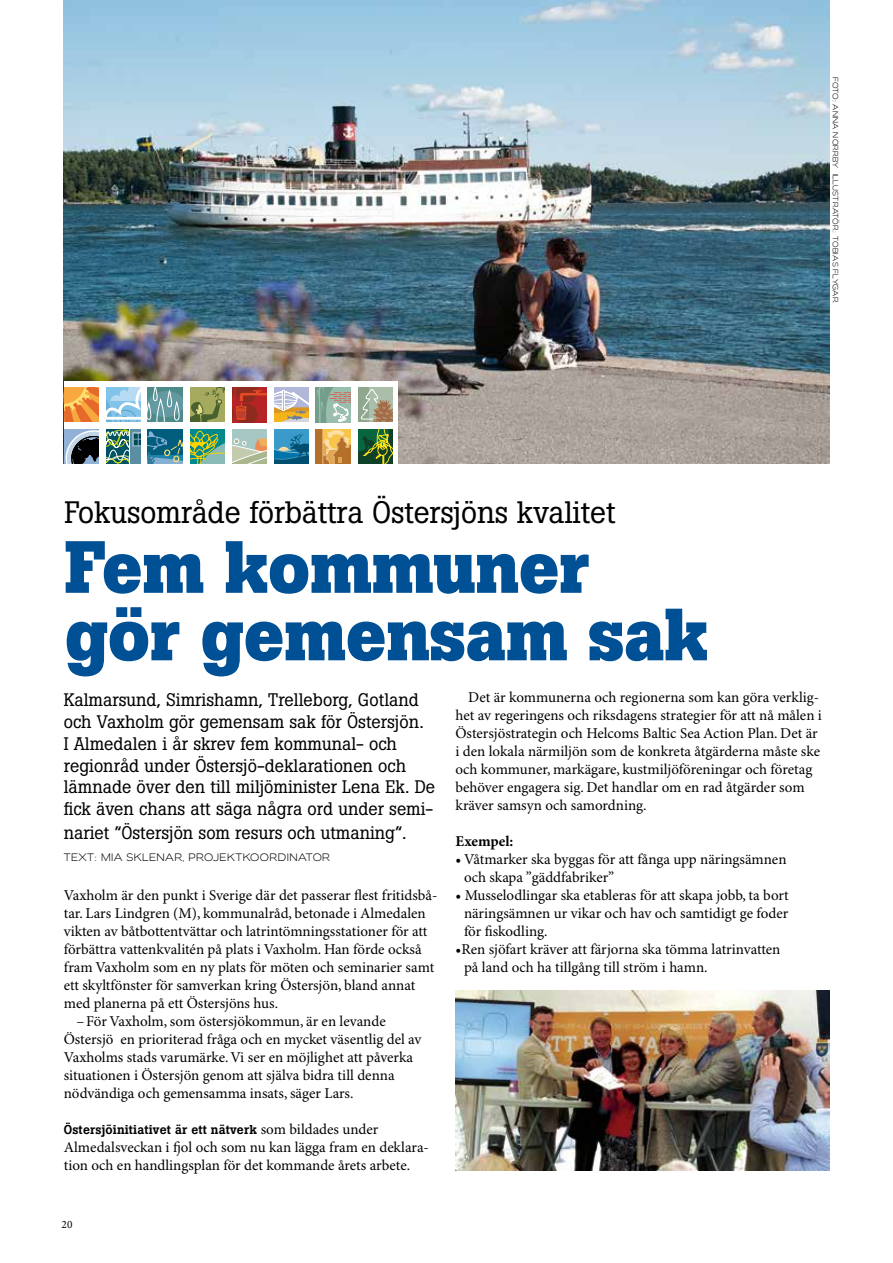
<style>
.page{position:relative;width:893px;height:1263px;background:#fff}
.page>*{position:absolute;margin:0;border:0;box-sizing:border-box;transform-origin:0 0}
.t1{font:700 73.2px/67.5px "Boton";letter-spacing:-.01em;color:#005095}
.t2{font:30.75px "Boton";letter-spacing:-.005em;color:#000}
.t3{font:18px/21.8px "Boton";color:#000}
.t4{font:15px/18px "Minion Pro";color:#000}
.t5{font:700 15px "Minion Pro";letter-spacing:-.005em;color:#000}
.t6{font:500 12.75px "Boton";letter-spacing:.01em;color:#000}
.t7{font:11.25px "Minion Pro";color:#000}
.t8{font:10.5px "Biondi Sans Lt";letter-spacing:.04em;color:#000;scale:.96 1}
.t9{font:7.5px "Biondi Sans Lt";letter-spacing:.04em;color:#000;scale:.96 1}
.s1{font-family:"Minion Pro";font-weight:400;font-size:15px}
</style>
<div class="page">
<img style="left:64px;top:0;width:765px;height:464px">
<div style="left:64px;top:381px;width:334px;height:90px;background:#fff"></div>
<svg style="left:106px;top:387px;width:35px;height:35px"></svg>
<div style="left:190px;top:429px;width:35px;height:35px;background:#008a8b"></div>
<svg style="left:190px;top:431px;width:35px;height:33px"></svg>
<svg style="left:64px;top:387px;width:35px;height:35px"></svg>
<svg style="left:64px;top:429px;width:35px;height:35px"></svg>
<svg style="left:148px;top:387px;width:34px;height:35px"></svg>
<svg style="left:190px;top:387px;width:35px;height:35px"></svg>
<svg style="left:106px;top:463px;width:23px;height:1px"></svg>
<div style="left:129px;top:429px;width:12px;height:35px;background:#5b8ea2"></div>
<hr style="left:129px;top:429px;width:1px;height:35px;background:#fff">
<svg style="left:106px;top:429px;width:35px;height:34px"></svg>
<div style="left:148px;top:429px;width:34px;height:35px;background:#005d7e"></div>
<svg style="left:148px;top:431px;width:34px;height:33px"></svg>
<div style="left:274px;top:429px;width:35px;height:35px;background:#3a9bcb"></div>
<svg style="left:274px;top:433px;width:35px;height:31px"></svg>
<div style="left:358px;top:387px;width:35px;height:35px;background:#aabeaa"></div>
<div style="left:358px;top:387px;width:11px;height:35px;background:#8ea78e"></div>
<svg style="left:361px;top:389px;width:32px;height:33px"></svg>
<div style="left:232px;top:429px;width:35px;height:35px;background:#a6c7c4"></div>
<svg style="left:232px;top:438px;width:35px;height:26px"></svg>
<svg style="left:316px;top:429px;width:34px;height:35px"></svg>
<svg style="left:232px;top:387px;width:118px;height:35px"></svg>
<svg style="left:358px;top:429px;width:35px;height:35px"></svg>
<img style="left:456px;top:991px;width:373px;height:179px">
<p class="t9" style="left:840px;top:77px;width:237px;rotate:90deg">FOTO: ANNA NORRBY ILLUSTRATÖR: TOBIAS FLYGAR</p>
<h2 class="t2" style="left:64px;top:493px;width:553px">Fokusområde förbättra Östersjöns kvalitet</h2>
<h1 class="t1" style="left:64px;top:534px;width:645px">Fem kommuner gör gemensam sak</h1>
<p class="t3" style="left:64px;top:689px;width:373px">Kalmarsund, Simrishamn, Trelleborg, Gotland och Vaxholm gör gemensam sak för Östersjön.<br>I Almedalen i år skrev fem kommunal- och regionråd under Östersjö-deklarationen och lämnade över den till miljöminister Lena Ek. De fick även chans att säga några ord under semi-</p>
<p class="t3" style="left:64px;top:822px;width:344px">nariet ”Östersjön som resurs och utmaning”.</p>
<p class="t8" style="left:64px;top:851px;width:279px">TEXT: MIA SKLENAR, PROJEKTKOORDINATOR</p>
<p class="t4" style="left:455px;top:689px;width:368px;text-indent:13px">Det är kommunerna och regionerna som kan göra verklig&shy;het av regeringens och riksdagens strategier för att nå målen i Östersjöstrategin och Helcoms Baltic Sea Action Plan. Det är i den lokala närmiljön som de konkreta åtgärderna måste ske och kommuner, markägare, kustmiljöföreningar och företag behöver engagera sig. Det handlar om en rad åtgärder som kräver samsyn och samordning.</p>
<p class="t5" style="left:455px;top:832px;width:59px">Exempel:</p>
<p class="t4" style="left:464px;top:851px;width:324px;text-indent:-9px">• Våtmarker ska byggas för att fånga upp näringsämnen och skapa ”gäddfabriker”</p>
<p class="t4" style="left:464px;top:887px;width:326px;text-align:justify;text-indent:-9px">• Musselodlingar ska etableras för att skapa jobb, ta bort näringsämnen ur vikar och hav och samtidigt ge foder för fiskodling.</p>
<p class="t4" style="left:464px;top:941px;width:318px;text-indent:-9px">•Ren sjöfart kräver att färjorna ska tömma latrinvatten på land och ha tillgång till ström i hamn.</p>
<p class="t4" style="left:64px;top:887px;width:375px">Vaxholm är den punkt i Sverige där det passerar flest fritidsbå-</p>
<p class="t4" style="left:64px;top:905px;width:364px">tar. Lars Lindgren (M), kommunalråd, betonade i Almedalen</p>
<p class="t4" style="left:64px;top:923px;width:365px">vikten av båtbottentvättar och latrintömningsstationer för att</p>
<p class="t4" style="left:64px;top:941px;width:359px">förbättra vattenkvalitén på plats i Vaxholm. Han förde också</p>
<p class="t4" style="left:64px;top:959px;width:372px">fram Vaxholm som en ny plats för möten och seminarier samt</p>
<p class="t4" style="left:64px;top:977px;width:353px">ett skyltfönster för samverkan kring Östersjön, bland annat</p>
<p class="t4" style="left:64px;top:995px;width:216px">med planerna på ett Östersjöns hus.</p>
<p class="t4" style="left:77px;top:1013px;width:311px">–För Vaxholm, som östersjökommun, är en levande</p>
<p class="t4" style="left:64px;top:1031px;width:359px">Östersjö en prioriterad fråga och en mycket väsentlig del av</p>
<p class="t4" style="left:64px;top:1049px;width:351px">Vaxholms stads varumärke. Vi ser en möjlighet att påverka</p>
<p class="t4" style="left:64px;top:1067px;width:332px">situationen i Östersjön genom att själva bidra till denna</p>
<p class="t4" style="left:64px;top:1085px;width:291px">nödvändiga och gemensamma insats, säger Lars.</p>
<p class="t6" style="left:64px;top:1122px;width:316px">Östersjöinitiativet är ett nätverk <span class="s1">som bildades under</span></p>
<p class="t4" style="left:64px;top:1139px;width:367px">Almedalsveckan i fjol och som nu kan lägga fram en deklara&shy;tion och en handlingsplan för det kommande årets arbete.</p>
<p class="t7" style="left:62px;top:1217px;width:13px">20</p>
</div>
